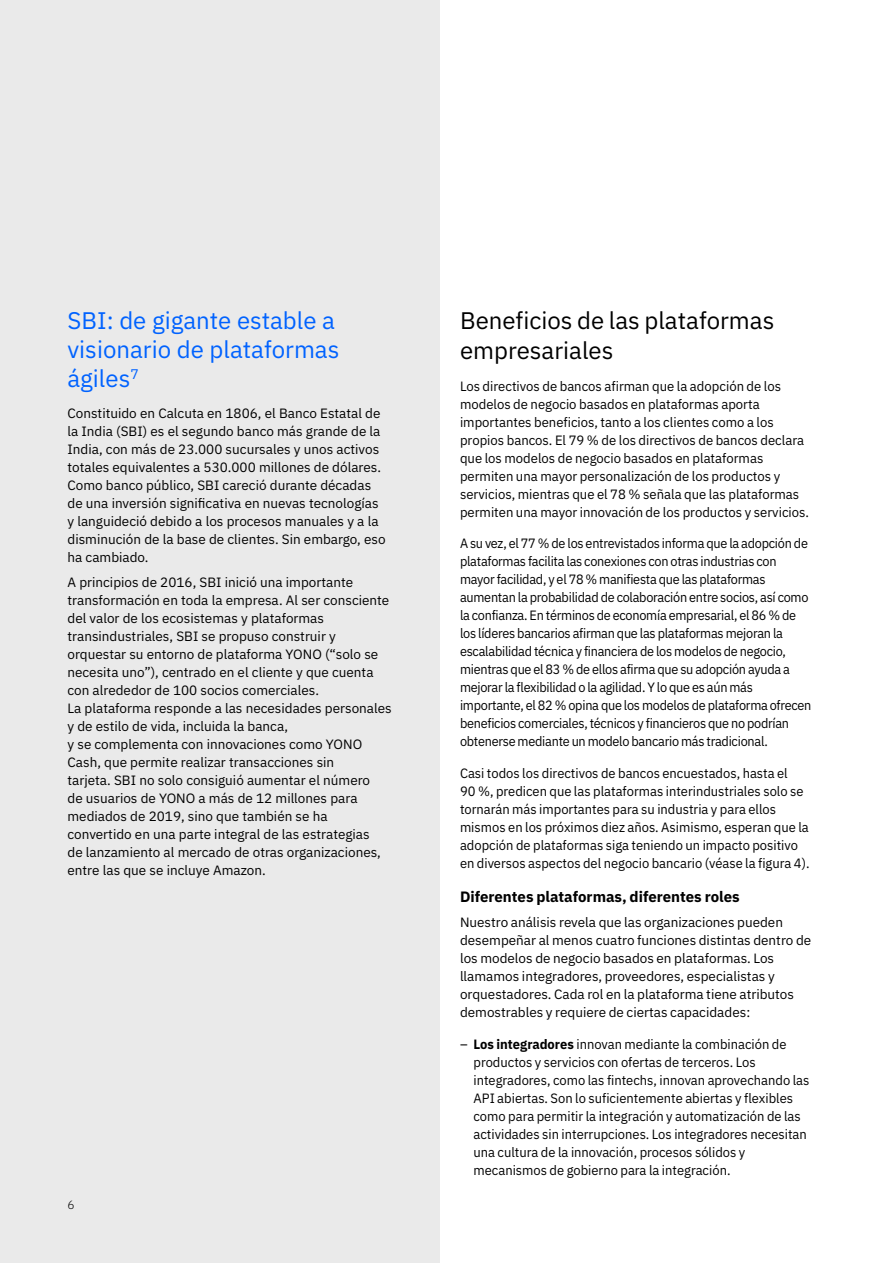
<style>
.page{position:relative;width:893px;height:1263px;background:#fff}
.page>*{position:absolute;margin:0;border:0;box-sizing:border-box;transform-origin:0 0}
.t1{font:24px/28.8px "IBM Plex Sans";color:#0062ff}
.t2{font:24px/30px "IBM Plex Sans";color:#000}
.t3{font:700 15px "IBM Plex Sans";color:#000}
.t4{font:13.5px/18px "IBM Plex Sans";color:#000}
.t5{font:13.5px/18px "IBM Plex Sans";color:#000;scale:.96 1}
.t6{font:13.5px/18px "IBM Plex Sans";letter-spacing:-.02em;color:#000;scale:.94 1}
.t7{font:300 12px "IBM Plex Sans";color:#000}
.s1{font-weight:700}
</style>
<div class="page">
<div style="left:0;top:0;width:440px;height:1263px;background:#eaeaea"></div>
<h1 class="t1" style="left:68px;top:304px;width:273px">SBI: de gigante estable a visionario de plataformas ágiles<sup>7</sup></h1>
<p class="t4" style="left:68px;top:403px;width:320px">Constituido en Calcuta en 1806, el Banco Estatal de la India (SBI) es el segundo banco más grande de la India, con más de 23.000 sucursales y unos activos totales equivalentes a 530.000 millones de dólares.<br>Como banco público, SBI careció durante décadas de una inversión significativa en nuevas tecnologías y languideció debido a los procesos manuales y a la disminución de la base de clientes. Sin embargo, eso ha cambiado.</p>
<p class="t4" style="left:68px;top:572px;width:326px">A principios de 2016, SBI inició una importante transformación en toda la empresa. Al ser consciente del valor de los ecosistemas y plataformas transindustriales, SBI se propuso construir y orquestar su entorno de plataforma YONO (“solo se necesita uno”), centrado en el cliente y que cuenta con alrededor de 100 socios comerciales.<br>La plataforma responde a las necesidades personales y de estilo de vida, incluida la banca,<br>y se complementa con innovaciones como YONO Cash, que permite realizar transacciones sin<br>tarjeta. SBI no solo consiguió aumentar el número<br>de usuarios de YONO a más de 12 millones para mediados de 2019, sino que también se ha convertido en una parte integral de las estrategias<br>de lanzamiento al mercado de otras organizaciones, entre las que se incluye Amazon.</p>
<p class="t7" style="left:68px;top:1196px;width:9px">6</p>
<h1 class="t2" style="left:460px;top:304px;width:316px">Beneficios de las plataformas empresariales</h1>
<p class="t4" style="left:460px;top:376px;width:351px">Los directivos de bancos afirman que la adopción de los modelos de negocio basados en plataformas aporta importantes beneficios, tanto a los clientes como a los propios bancos. El 79 % de los directivos de bancos declara que los modelos de negocio basados en plataformas permiten una mayor personalización de los productos y servicios, mientras que el 78 % señala que las plataformas permiten una mayor innovación de los productos y servicios.</p>
<p class="t6" style="left:460px;top:533px;width:375px">A su vez, el 77 % de los entrevistados informa que la adopción de plataformas facilita las conexiones con otras industrias con mayor facilidad, y el 78 % manifiesta que las plataformas aumentan la probabilidad de colaboración entre socios, así como la confianza. En términos de economía empresarial, el 86 % de los líderes bancarios afirman que las plataformas mejoran la escalabilidad técnica y financiera de los modelos de negocio, mientras que el 83 % de ellos afirma que su adopción ayuda a mejorar la flexibilidad o la agilidad. Y lo que es aún más importante, el 82 % opina que los modelos de plataforma ofrecen beneficios comerciales, técnicos y financieros que no podrían obtenerse mediante un modelo bancario más tradicional.</p>
<p class="t5" style="left:460px;top:763px;width:366px">Casi todos los directivos de bancos encuestados, hasta el<br>90 %, predicen que las plataformas interindustriales solo se tornarán más importantes para su industria y para ellos mismos en los próximos diez años. Asimismo, esperan que la adopción de plataformas siga teniendo un impacto positivo en diversos aspectos del negocio bancario (véase la figura 4).</p>
<p class="t3" style="left:460px;top:885px;width:281px">Diferentes plataformas, diferentes roles</p>
<p class="t4" style="left:460px;top:912px;width:353px">Nuestro análisis revela que las organizaciones pueden desempeñar al menos cuatro funciones distintas dentro de los modelos de negocio basados en plataformas. Los llamamos integradores, proveedores, especialistas y orquestadores. Cada rol en la plataforma tiene atributos demostrables y requiere de ciertas capacidades:</p>
<p class="t5" style="left:473px;top:1034px;width:352px;text-indent:-14px">– <span class="s1">Los integradores</span> innovan mediante la combinación de productos y servicios con ofertas de terceros. Los integradores, como las fintechs, innovan aprovechando las API abiertas. Son lo suficientemente abiertas y flexibles como para permitir la integración y automatización de las actividades sin interrupciones. Los integradores necesitan una cultura de la innovación, procesos sólidos y mecanismos de gobierno para la integración.</p>
</div>
